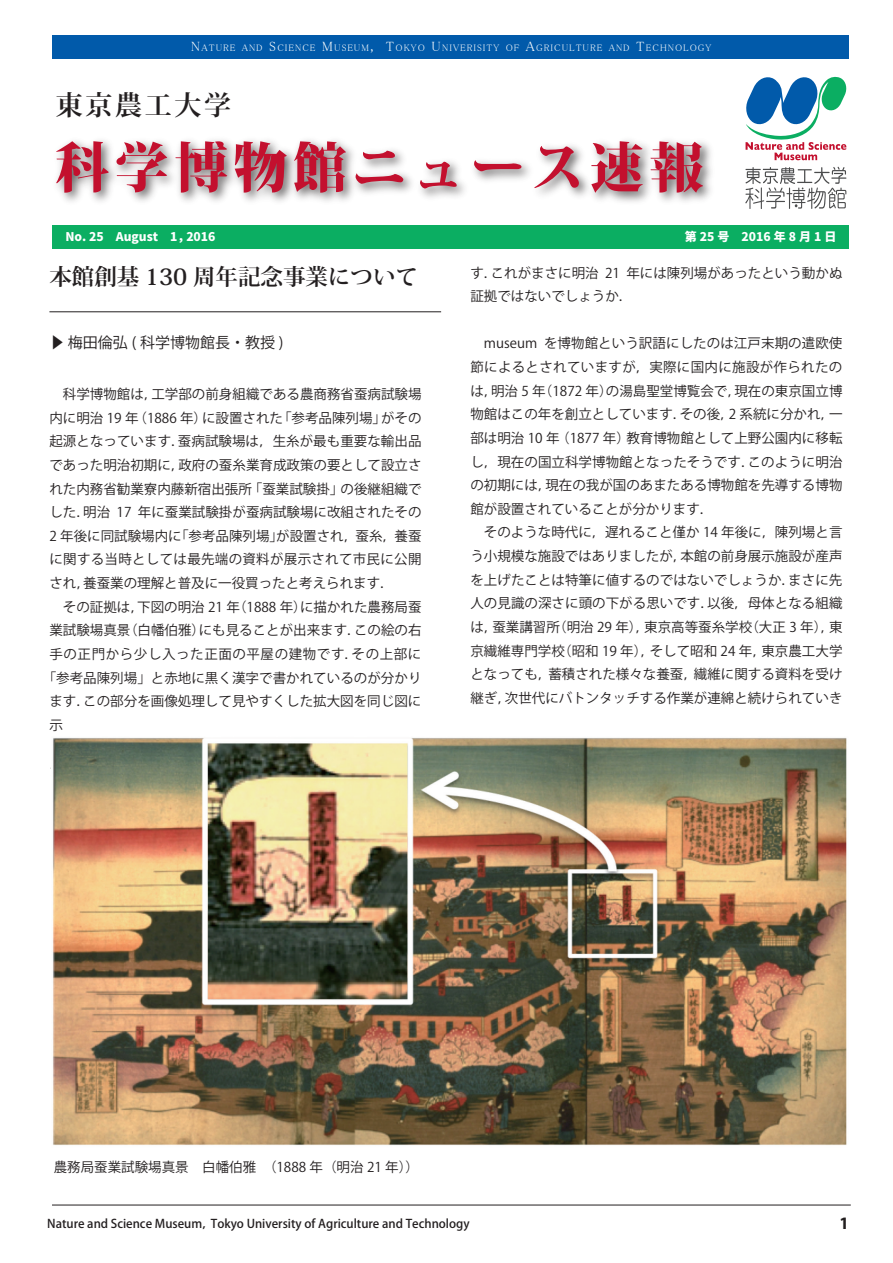
<style>
.page{position:relative;width:893px;height:1263px;background:#fff}
.page>*{position:absolute;margin:0;border:0;box-sizing:border-box;transform-origin:0 0}
.t1{font:800 54px "Koz Min Pro";letter-spacing:.1em;color:#c3102e}
.t2{font:700 27px "Koz Min Pro";letter-spacing:.1em;color:#231f20}
.t3{font:700 22.5px "Koz Min Pro";color:#231f20}
.t4{font:15px "Koz Go Pr 6 N";color:#231f20}
.t5{font:800 15px "Koz Go Pr 6 N";color:#231f20}
.t6{font:13.5px/23.7px "Koz Go Pr 6 N";color:#231f20}
.t7{font:13.5px "Koz Go Pr 6 N";letter-spacing:.02em;color:#231f20}
.t8{font:13.5px "Koz Go Pr 6 N";letter-spacing:.045em;color:#231f20}
.t9{font:500 12px "Koz Go Pro";color:#231f20}
.t10{font:800 12px "Source Han Sans JP";color:#fff}
.t11{font:800 12px "Source Han Sans JP";letter-spacing:.25em;color:#fff}
.t12{font:9.45px "MS P Mincho";letter-spacing:.1em;color:#fff}
.s1{font-size:13.5px}
</style>
<div class="page">
<div style="left:52px;top:225px;width:796px;height:24px;background:#0bae62"></div>
<div style="left:52px;top:35px;width:796px;height:24px;background:#015aaa"></div>
<hr style="left:49px;top:311px;width:392px;height:1px;background:#231f20">
<img style="left:57px;top:140px;width:654px;height:62px">
<svg style="left:745px;top:76px;width:102px;height:84px"></svg>
<svg style="left:745px;top:167px;width:101px;height:42px"></svg>
<hr style="left:52px;top:1205px;width:799px;height:1px;background:#231f20">
<img style="left:53px;top:738px;width:794px;height:407px">
<p class="t12" style="left:191px;top:42px;width:522px"><span class="s1">N</span>ATURE AND <span class="s1">S</span>CIENCE <span class="s1">M</span>USEUM<span class="s1">， T</span>OKYO <span class="s1">U</span>NIVERISITY OF <span class="s1">A</span>GRICULTURE AND <span class="s1">T</span>ECHNOLOGY</p>
<h2 class="t2" style="left:56px;top:86px;width:177px">東京農工大学</h2>
<h1 class="t1" style="left:55px;top:127px;width:650px">科学博物館ニュース速報</h1>
<p class="t10" style="left:65px;top:230px;width:152px">No. 25　August　1，2016</p>
<p class="t11" style="left:685px;top:230px;width:153px">第25号　2016年8月1日</p>
<h3 class="t3" style="left:49px;top:261px;width:370px">本館創基 130 周年記念事業について</h3>
<p class="t4" style="left:49px;top:334px;width:236px">▶ 梅田倫弘 ( 科学博物館長・教授 )</p>
<p class="t6" style="left:49px;top:383px;width:374px">　科学博物館は，工学部の前身組織である農商務省蚕病試験場</p>
<p class="t6" style="left:49px;top:406px;width:374px">内に明治 19 年（1886 年）に設置された「参考品陳列場」がその</p>
<p class="t6" style="left:49px;top:430px;width:374px">起源となっています．蚕病試験場は，生糸が最も重要な輸出品</p>
<p class="t6" style="left:49px;top:453px;width:374px">であった明治初期に，政府の蚕糸業育成政策の要として設立さ</p>
<p class="t6" style="left:49px;top:477px;width:374px">れた内務省勧業寮内藤新宿出張所「蚕業試験掛」の後継組織で</p>
<p class="t6" style="left:49px;top:501px;width:374px">した．明治 17 年に蚕業試験掛が蚕病試験場に改組されたその</p>
<p class="t6" style="left:49px;top:524px;width:374px">2 年後に同試験場内に「参考品陳列場」が設置され，蚕糸，養蚕</p>
<p class="t7" style="left:49px;top:552px;width:374px">に関する当時としては最先端の資料が展示されて市民に公開</p>
<p class="t6" style="left:49px;top:572px;width:346px">され，養蚕業の理解と普及に一役買ったと考えられます．</p>
<p class="t6" style="left:49px;top:595px;width:374px">　その証拠は，下図の明治 21 年（1888 年）に描かれた農務局蚕</p>
<p class="t6" style="left:49px;top:619px;width:374px">業試験場真景（白幡伯雅）にも見ることが出来ます．この絵の右</p>
<p class="t8" style="left:49px;top:646px;width:373px">手の正門から少し入った正面の平屋の建物です．その上部に</p>
<p class="t6" style="left:43px;top:666px;width:380px">「参考品陳列場」と赤地に黒く漢字で書かれているのが分かり</p>
<p class="t6" style="left:49px;top:690px;width:373px">ます．この部分を画像処理して見やすくした拡大図を同じ図に</p>
<p class="t6" style="left:49px;top:713px;width:15px">示</p>
<p class="t6" style="left:470px;top:261px;width:374px">す．これがまさに明治 21 年には陳列場があったという動かぬ証拠ではないでしょうか．</p>
<p class="t6" style="left:470px;top:332px;width:374px">　museum を博物館という訳語にしたのは江戸末期の遣欧使節によるとされていますが，実際に国内に施設が作られたのは，明治 5 年（1872 年）の湯島聖堂博覧会で，現在の東京国立博物館はこの年を創立としています．その後，2 系統に分かれ，一部は明治 10 年（1877 年）教育博物館として上野公園内に移転し，現在の国立科学博物館となったそうです．このように明治の初期には，現在の我が国のあまたある博物館を先導する博物館が設置されていることが分かります．<br>　そのような時代に，遅れること僅か 14 年後に，陳列場と言う小規模な施設ではありましたが，本館の前身展示施設が産声を上げたことは特筆に値するのではないでしょうか．まさに先人の見識の深さに頭の下がる思いです．以後，母体となる組織は，蚕業講習所（明治 29 年），東京高等蚕糸学校（大正 3 年），東京繊維専門学校（昭和 19 年），そして昭和 24 年，東京農工大学となっても，蓄積された様々な養蚕，繊維に関する資料を受け継ぎ，次世代にバトンタッチする作業が連綿と続けられていき</p>
<p class="t6" style="left:54px;top:1155px;width:367px">農務局蚕業試験場真景　白幡伯雅　（1888 年（明治 21 年））</p>
<p class="t9" style="left:47px;top:1215px;width:424px">Nature and Science Museum，Tokyo University of Agriculture and Technology</p>
<p class="t5" style="left:840px;top:1215px;width:10px">1</p>
</div>
